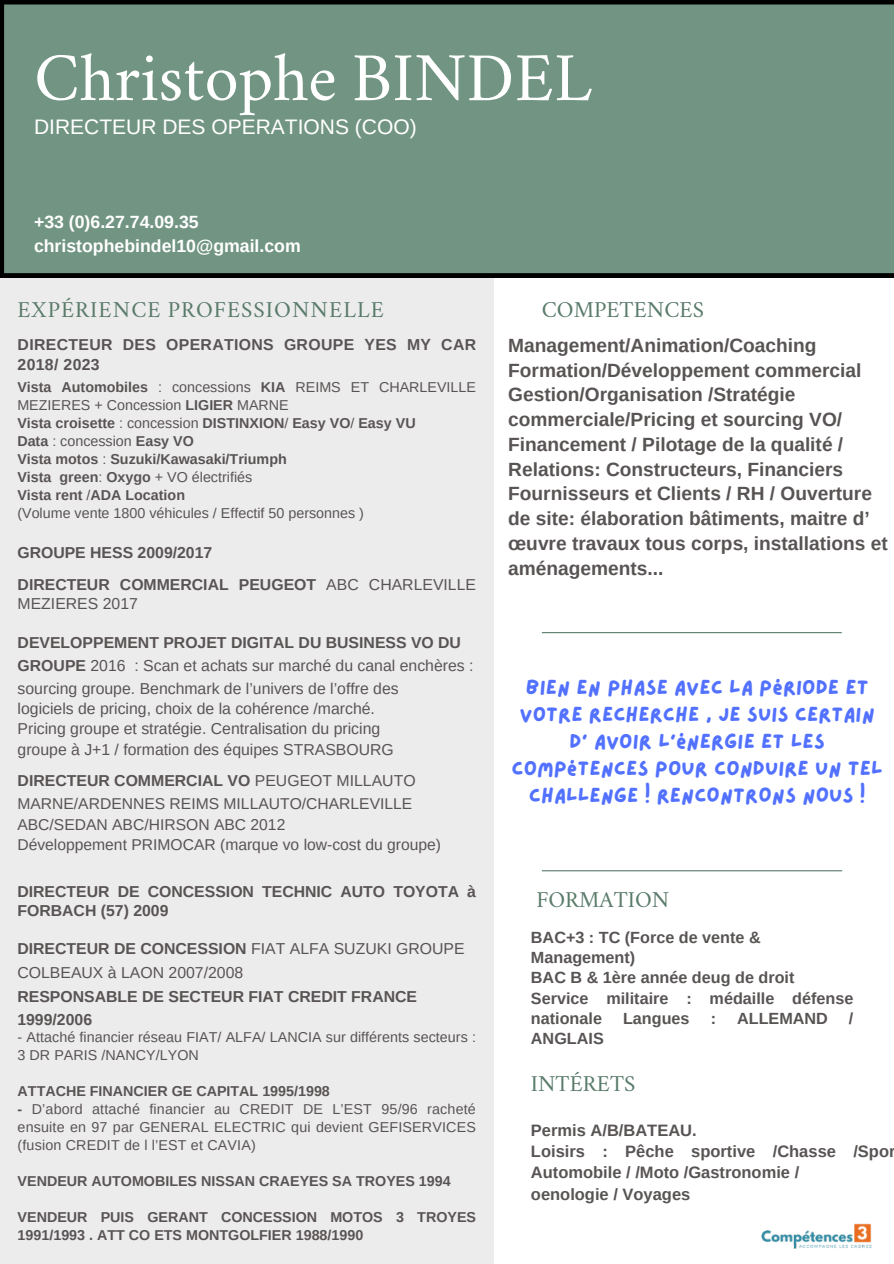
<style>
.page{position:relative;width:894px;height:1264px;background:#fff}
.page>*{position:absolute;margin:0;border:0;box-sizing:border-box;transform-origin:0 0}
.t1{font:67.5px "Crimson";color:#fff}
.t2{font:22.5px "Crimson";color:#597b6a}
.t3{font:22.5px "Crimson";letter-spacing:.045em;color:#597b6a}
.t4{font:21px "Arimo";color:#fff}
.t5{font:20.7px/27px "Lazydog";color:#5271ff;text-align:center}
.t6{font:700 19.2px/24.8px "Arimo";color:#595454}
.t7{font:700 17.7px/23.7px "Arimo";color:#fff}
.t8{font:700 16.5px/21.3px "Arimo";color:#595454}
.t9{font:700 16.2px/20.2px "Arimo";color:#595454}
.t10{font:700 15.75px/19.2px "Arimo";color:#595454}
.t11{font:15.75px/20.2px "Arimo";color:#595454}
.t12{font:700 15.75px/20.2px "Arimo";letter-spacing:.02em;color:#595454}
.t13{font:15.6px/20.2px "Arimo";color:#595454}
.t14{font:14.25px/18px "Arimo";letter-spacing:.005em;color:#595454}
.t15{font:700 14.25px/18px "Arimo";color:#595454}
.s1{font-weight:700}
.s2{font-weight:400}
</style>
<div class="page">
<div style="left:0;top:278px;width:493px;height:985px;background:#edeced"></div>
<div style="left:0;top:0;width:893px;height:282px;background:#729583"></div>
<hr style="left:541px;top:870px;width:300px;height:1px;background:#597b6a">
<hr style="left:541px;top:632px;width:300px;height:1px;background:#597b6a">
<img style="left:761px;top:1223px;width:111px;height:26px">
<h1 class="t1" style="left:34px;top:50px;width:559px">Christophe BINDEL</h1>
<h1 class="t4" style="left:34px;top:115px;width:384px">DIRECTEUR DES OPERATIONS (COO)</h1>
<h6 class="t7" style="left:34px;top:210px;width:268px">+33 (0)6.27.74.09.35 christophebindel10@gmail.com</h6>
<p class="t3" style="left:17px;top:300px;width:368px">EXPÉRIENCE PROFESSIONNELLE</p>
<p class="t12" style="left:18px;top:334px;width:460px">DIRECTEUR DES OPERATIONS GROUPE YES MY CAR<br>2018/ 2023</p>
<h5 class="t14" style="left:17px;top:378px;width:460px"><span class="s1">Vista Automobiles</span> : concessions <span class="s1">KIA</span> REIMS ET CHARLEVILLE<br>MEZIERES + Concession <span class="s1">LIGIER</span> MARNE</h5>
<p class="t15" style="left:17px;top:414px;width:399px">Vista croisette <span class="s2">: concession</span> DISTINXION<span class="s2">/</span> Easy VO<span class="s2">/</span> Easy VU</p>
<p class="t14" style="left:17px;top:432px;width:178px"><span class="s1">Data</span> : concession <span class="s1">Easy VO</span></p>
<p class="t15" style="left:17px;top:450px;width:271px">Vista motos <span class="s2">:</span> Suzuki/Kawasaki/Triumph</p>
<h5 class="t15" style="left:17px;top:468px;width:236px">Vista green<span class="s2">:</span> Oxygo <span class="s2">+ VO électrifiés</span></h5>
<p class="t15" style="left:17px;top:486px;width:169px">Vista rent <span class="s2">/</span>ADA Location</p>
<p class="t14" style="left:17px;top:504px;width:348px">(Volume vente 1800 véhicules / Effectif 50 personnes )</p>
<h1 class="t10" style="left:17px;top:543px;width:196px">GROUPE HESS 2009/2017</h1>
<p class="t10" style="left:18px;top:575px;width:460px">DIRECTEUR COMMERCIAL PEUGEOT <span class="s2">ABC CHARLEVILLE<br>MEZIERES 2017</span></p>
<p class="t10" style="left:18px;top:632px;width:445px">DEVELOPPEMENT PROJET DIGITAL DU BUSINESS VO DU</p>
<p class="t11" style="left:18px;top:655px;width:457px"><span class="s1">GROUPE</span> 2016 : Scan et achats sur marché du canal enchères :</p>
<h3 class="t11" style="left:18px;top:678px;width:382px">sourcing groupe. Benchmark de l’univers de l’offre des logiciels de pricing, choix de la cohérence /marché.<br>Pricing groupe et stratégie. Centralisation du pricing groupe à J+1 / formation des équipes STRASBOURG</h3>
<h2 class="t10" style="left:18px;top:771px;width:399px">DIRECTEUR COMMERCIAL VO <span class="s2">PEUGEOT MILLAUTO</span></h2>
<p class="t13" style="left:17px;top:793px;width:396px">MARNE/ARDENNES REIMS MILLAUTO/CHARLEVILLE<br>ABC/SEDAN ABC/HIRSON ABC 2012</p>
<h4 class="t13" style="left:17px;top:834px;width:425px">Développement PRIMOCAR (marque vo low-cost du groupe)</h4>
<h3 class="t10" style="left:17px;top:882px;width:460px">DIRECTEUR DE CONCESSION TECHNIC AUTO TOYOTA à<br>FORBACH (57) 2009</h3>
<h1 class="t10" style="left:17px;top:939px;width:448px">DIRECTEUR DE CONCESSION <span class="s2">FIAT ALFA SUZUKI GROUPE</span></h1>
<h4 class="t11" style="left:17px;top:962px;width:227px">COLBEAUX à LAON 2007/2008</h4>
<p class="t10" style="left:17px;top:986px;width:401px">RESPONSABLE DE SECTEUR FIAT CREDIT FRANCE</p>
<p class="t10" style="left:17px;top:1010px;width:76px">1999/2006</p>
<h2 class="t14" style="left:18px;top:1028px;width:460px">- Attaché financier réseau FIAT/ ALFA/ LANCIA sur différents secteurs :<br>3 DR PARIS /NANCY/LYON</h2>
<h6 class="t15" style="left:18px;top:1082px;width:314px">ATTACHE FINANCIER GE CAPITAL 1995/1998</h6>
<p class="t14" style="left:18px;top:1100px;width:459px;text-align:justify"><span class="s1">-</span> D’abord attaché financier au CREDIT DE L’EST 95/96 racheté ensuite en 97 par GENERAL ELECTRIC qui devient GEFISERVICES (fusion CREDIT de l l’EST et CAVIA)</p>
<p class="t15" style="left:18px;top:1172px;width:434px">VENDEUR AUTOMOBILES NISSAN CRAEYES SA TROYES 1994</p>
<p class="t15" style="left:18px;top:1208px;width:460px">VENDEUR PUIS GERANT CONCESSION MOTOS 3 TROYES<br>1991/1993 . ATT CO ETS MONTGOLFIER 1988/1990</p>
<p class="t2" style="left:541px;top:300px;width:163px">COMPETENCES</p>
<p class="t6" style="left:508px;top:333px;width:381px">Management/Animation/Coaching Formation/Développement commercial Gestion/Organisation /Stratégie commerciale/Pricing et sourcing VO/ Financement / Pilotage de la qualité / Relations: Constructeurs, Financiers Fournisseurs et Clients / RH / Ouverture de site: élaboration bâtiments, maitre d’ œuvre travaux tous corps, installations et aménagements...</p>
<p class="t5" style="left:511px;top:674px;width:373px">Bien en phase avec la période et votre recherche , je suis certain d’ avoir l'énergie et les compétences pour conduire un tel challenge ! RENCONTRONS NOUS !</p>
<p class="t2" style="left:536px;top:890px;width:134px">FORMATION</p>
<p class="t9" style="left:531px;top:927px;width:324px">BAC+3 : TC (Force de vente &amp;<br>Management)<br>BAC B &amp; 1ère année deug de droit<br>Service militaire : médaille défense nationale</p>
<p class="t9" style="left:623px;top:1008px;width:68px">Langues</p>
<p class="t9" style="left:710px;top:1008px;width:7px">:</p>
<p class="t9" style="left:737px;top:1008px;width:92px">ALLEMAND</p>
<p class="t9" style="left:848px;top:1008px;width:6px">/</p>
<p class="t9" style="left:531px;top:1028px;width:74px">ANGLAIS</p>
<p class="t2" style="left:531px;top:1073px;width:106px">INTÉRETS</p>
<p class="t8" style="left:531px;top:1119px;width:366px">Permis A/B/BATEAU.<br>Loisirs : Pêche sportive /Chasse /Spor<br>Automobile / /Moto /Gastronomie /<br>oenologie / Voyages</p>
</div>
